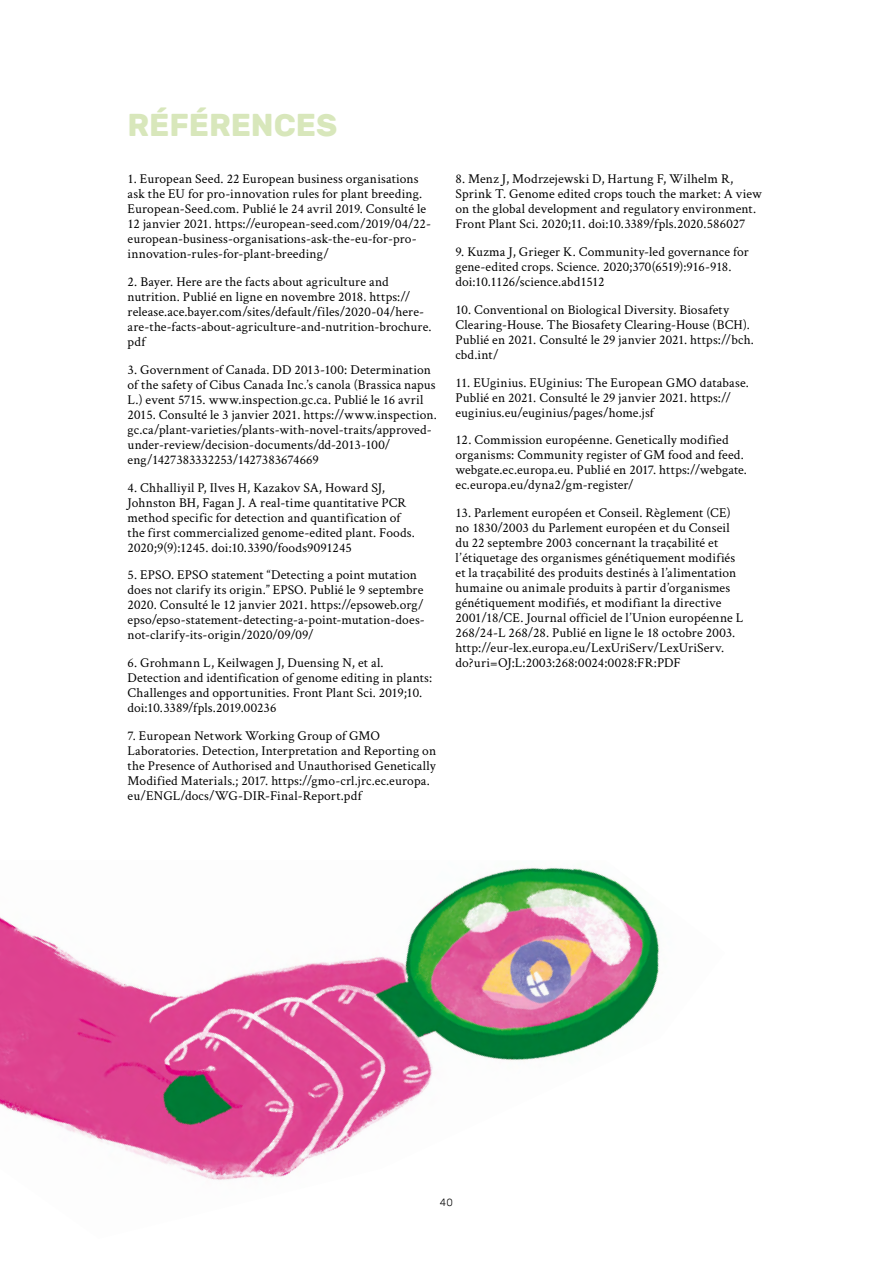
<style>
.page{position:relative;width:893px;height:1263px;background:#fff}
.page>*{position:absolute;margin:0;border:0;box-sizing:border-box;transform-origin:0 0}
.HEADER_3_vert_clair{font:700 31.5px "Rubik";color:#d8e7bb}
.REF_9pt{font:13.5px/15px "Crimson Text";letter-spacing:.01em;color:#000}
.t1{font:300 10.5px "Rubik";color:#000}
</style>
<div class="page">
<img style="left:0;top:867px;width:659px;height:313px">
<p class="HEADER_3_vert_clair" style="left:128px;top:106px;width:211px">RÉFÉRENCES</p>
<p class="REF_9pt" style="left:128px;top:171px;width:305px">1. European Seed. 22 European business organisations ask the EU for pro-innovation rules for plant breeding.<br>European-Seed.com. Publié le 24 avril 2019. Consulté le 12 janvier 2021. https://european-seed.com/2019/04/22- european-business-organisations-ask-the-eu-for-pro&shy;innovation-rules-for-plant-breeding/</p>
<p class="REF_9pt" style="left:128px;top:274px;width:305px">2. Bayer. Here are the facts about agriculture and nutrition. Publié en ligne en novembre 2018. https:// release.ace.bayer.com/sites/default/files/2020-04/here&shy;are-the-facts-about-agriculture-and-nutrition-brochure. pdf</p>
<p class="REF_9pt" style="left:128px;top:361px;width:311px">3. Government of Canada. DD 2013-100: Determination of the safety of Cibus Canada Inc.’s canola (Brassica napus L.) event 5715. www.inspection.gc.ca. Publié le 16 avril 2015. Consulté le 3 janvier 2021. https://www.inspection. gc.ca/plant-varieties/plants-with-novel-traits/approved&shy;under-review/decision-documents/dd-2013-100/ eng/1427383332253/1427383674669</p>
<p class="REF_9pt" style="left:128px;top:479px;width:289px">4. Chhalliyil P, Ilves H, Kazakov SA, Howard SJ, Johnston BH, Fagan J. A real-time quantitative PCR method specific for detection and quantification of the first commercialized genome-edited plant. Foods.<br>2020;9(9):1245. doi:10.3390/foods9091245</p>
<p class="REF_9pt" style="left:128px;top:567px;width:299px">5. EPSO. EPSO statement “Detecting a point mutation does not clarify its origin.” EPSO. Publié le 9 septembre 2020. Consulté le 12 janvier 2021. https://epsoweb.org/ epso/epso-statement-detecting-a-point-mutation-does&shy;not-clarify-its-origin/2020/09/09/</p>
<p class="REF_9pt" style="left:128px;top:655px;width:306px">6. Grohmann L, Keilwagen J, Duensing N, et al.<br>Detection and identification of genome editing in plants:<br>Challenges and opportunities. Front Plant Sci. 2019;10. doi:10.3389/fpls.2019.00236</p>
<p class="REF_9pt" style="left:128px;top:727px;width:310px">7. European Network Working Group of GMO Laboratories. Detection, Interpretation and Reporting on the Presence of Authorised and Unauthorised Genetically Modified Materials.; 2017. https://gmo-crl.jrc.ec.europa. eu/ENGL/docs/WG-DIR-Final-Report.pdf</p>
<p class="REF_9pt" style="left:455px;top:171px;width:308px">8. Menz J, Modrzejewski D, Hartung F, Wilhelm R, Sprink T. Genome edited crops touch the market: A view on the global development and regulatory environment.<br>Front Plant Sci. 2020;11. doi:10.3389/fpls.2020.586027</p>
<p class="REF_9pt" style="left:455px;top:244px;width:295px">9. Kuzma J, Grieger K. Community-led governance for gene-edited crops. Science. 2020;370(6519):916-918. doi:10.1126/science.abd1512</p>
<p class="REF_9pt" style="left:455px;top:301px;width:300px">10. Conventional on Biological Diversity. Biosafety Clearing-House. The Biosafety Clearing-House (BCH).<br>Publié en 2021. Consulté le 29 janvier 2021. https://bch. cbd.int/</p>
<p class="REF_9pt" style="left:455px;top:374px;width:295px">11. EUginius. EUginius: The European GMO database.<br>Publié en 2021. Consulté le 29 janvier 2021. https:// euginius.eu/euginius/pages/home.jsf</p>
<p class="REF_9pt" style="left:455px;top:432px;width:293px">12. Commission européenne. Genetically modified organisms: Community register of GM food and feed. webgate.ec.europa.eu. Publié en 2017. https://webgate. ec.europa.eu/dyna2/gm-register/</p>
<p class="REF_9pt" style="left:455px;top:505px;width:289px">13. Parlement européen et Conseil. Règlement (CE) no 1830/2003 du Parlement européen et du Conseil du 22 septembre 2003 concernant la traçabilité et l’étiquetage des organismes génétiquement modifiés et la traçabilité des produits destinés à l’alimentation humaine ou animale produits à partir d’organismes génétiquement modifiés, et modifiant la directive 2001/18/CE. Journal officiel de l’Union européenne L 268/24-L 268/28. Publié en ligne le 18 octobre 2003. http://eur-lex.europa.eu/LexUriServ/LexUriServ. do?uri=OJ:L:2003:268:0024:0028:FR:PDF</p>
<p class="t1" style="left:440px;top:1197px;width:15px">40</p>
</div>
